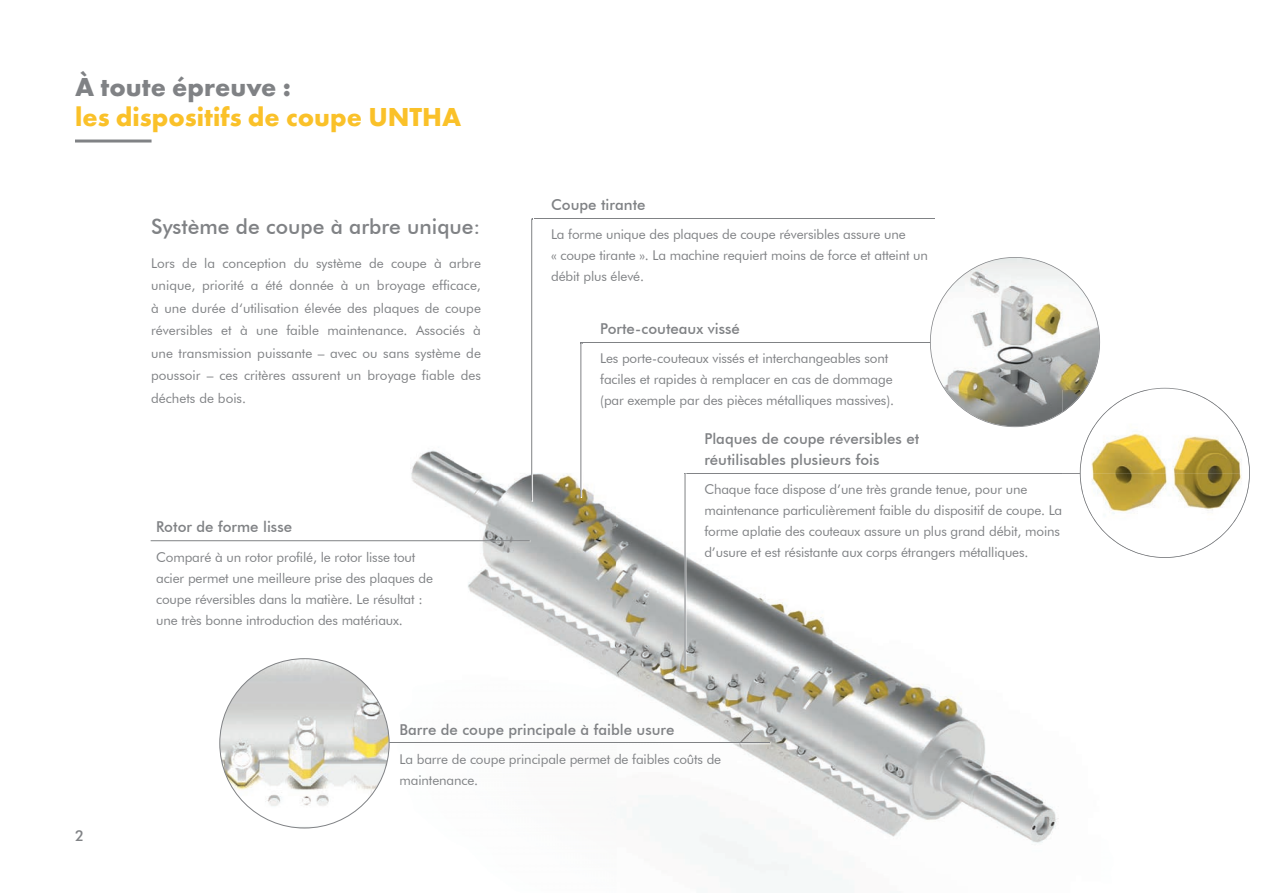
<style>
.page{position:relative;width:1263px;height:893px;background:#fff}
.page>*{position:absolute;margin:0;border:0;box-sizing:border-box;transform-origin:0 0}
.t1{font:700 27px "Futura PT";color:#fac129}
.t2{font:700 27px "Futura PT";color:#808285}
.t3{font:500 21px "Futura BT";color:#808285}
.t4{font:500 15px/21px "Futura BT";color:#808285}
.t5{font:13.5px/21px "Futura BT";letter-spacing:-.01em;color:#808285}
</style>
<div class="page">
<img style="left:832px;top:640px;width:107px;height:241px">
<img style="left:939px;top:696px;width:108px;height:147px">
<img style="left:1047px;top:806px;width:12px;height:31px">
<img style="left:150px;top:473px;width:466px;height:203px">
<img style="left:616px;top:516px;width:216px;height:360px">
<hr style="left:532px;top:219px;width:402px;height:1px;background:#808285">
<img style="left:531px;top:218px;width:2px;height:283px">
<hr style="left:531px;top:219px;width:1px;height:281px;background:#808285">
<img style="left:151px;top:541px;width:379px;height:1px">
<hr style="left:151px;top:540px;width:379px;height:1px;background:#808285">
<hr style="left:580px;top:342px;width:426px;height:1px;background:#808285">
<img style="left:580px;top:344px;width:2px;height:154px">
<hr style="left:580px;top:343px;width:1px;height:154px;background:#808285">
<img style="left:389px;top:742px;width:381px;height:1px">
<hr style="left:290px;top:743px;width:480px;height:1px;background:#808285">
<img style="left:220px;top:659px;width:169px;height:169px">
<hr style="left:75px;top:140px;width:77px;height:3px;background:#808285">
<svg style="left:930px;top:257px;width:254px;height:220px"></svg>
<img style="left:1080px;top:390px;width:160px;height:156px">
<img style="left:1090px;top:390px;width:149px;height:42px">
<img style="left:1080px;top:432px;width:42px;height:115px">
<img style="left:1207px;top:432px;width:43px;height:115px">
<img style="left:1122px;top:546px;width:85px;height:12px">
<img style="left:1062px;top:390px;width:23px;height:23px">
<img style="left:684px;top:475px;width:2px;height:195px">
<hr style="left:685px;top:473px;width:1px;height:196px;background:#808285">
<h1 class="t2" style="left:75px;top:69px;width:217px">À toute épreuve :</h1>
<h1 class="t1" style="left:75px;top:99px;width:388px">les dispositifs de coupe UNTHA</h1>
<h2 class="t3" style="left:151px;top:214px;width:331px">Système de coupe à arbre unique:</h2>
<p class="t5" style="left:151px;top:251px;width:331px;line-height:22.5px;text-align:justify">Lors de la conception du système de coupe à arbre unique, priorité a été donnée à un broyage efficace, à une durée d‘utilisation élevée des plaques de coupe réversibles et à une faible maintenance. Associés à une transmission puissante – avec ou sans système de poussoir – ces critères assurent un broyage fiable des déchets de bois.</p>
<p class="t4" style="left:156px;top:516px;width:137px">Rotor de forme lisse</p>
<p class="t5" style="left:156px;top:546px;width:278px">Comparé à un rotor profilé, le rotor lisse tout acier permet une meilleure prise des plaques de coupe réversibles dans la matière. Le résultat : une très bonne introduction des matériaux.</p>
<p class="t4" style="left:551px;top:194px;width:96px">Coupe tirante</p>
<p class="t5" style="left:551px;top:224px;width:378px">La forme unique des plaques de coupe réversibles assure une<br>« coupe tirante ». La machine requiert moins de force et atteint un débit plus élevé.</p>
<p class="t4" style="left:600px;top:318px;width:141px">Porte-couteaux vissé</p>
<p class="t5" style="left:600px;top:348px;width:295px">Les porte-couteaux vissés et interchangeables sont faciles et rapides à remplacer en cas de dommage (par exemple par des pièces métalliques massives).</p>
<p class="t4" style="left:704px;top:428px;width:217px">Plaques de coupe réversibles et réutilisables plusieurs fois</p>
<p class="t5" style="left:704px;top:479px;width:359px">Chaque face dispose d’une très grande tenue, pour une maintenance particulièrement faible du dispositif de coupe. La forme aplatie des couteaux assure un plus grand débit, moins d’usure et est résistante aux corps étrangers métalliques.</p>
<p class="t4" style="left:75px;top:825px;width:11px">2</p>
<p class="t4" style="left:400px;top:719px;width:276px">Barre de coupe principale à faible usure</p>
<p class="t5" style="left:400px;top:749px;width:323px">La barre de coupe principale permet de faibles coûts de maintenance.</p>
</div>
